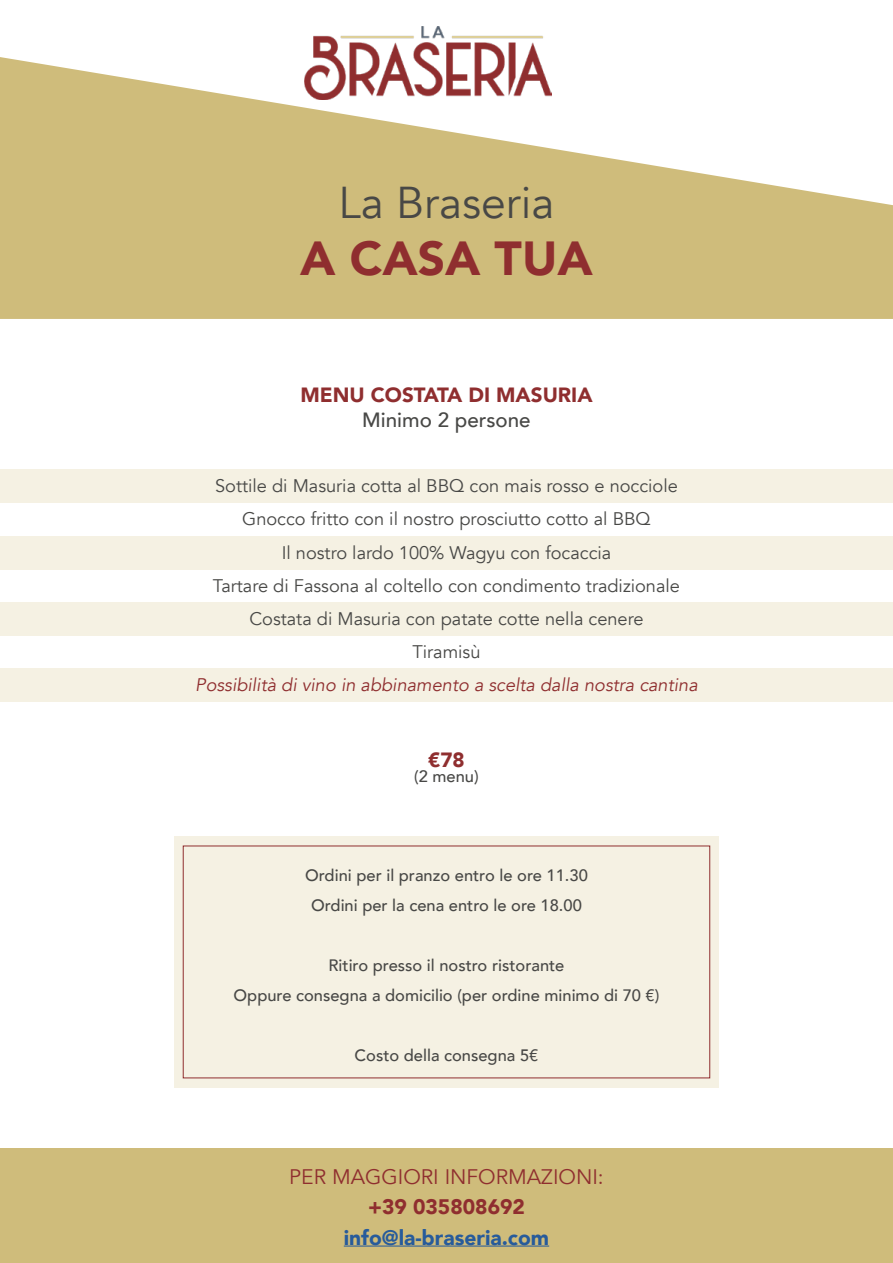
<style>
.page{position:relative;width:893px;height:1263px;background:#fff}
.page>*{position:absolute;margin:0;border:0;box-sizing:border-box;transform-origin:0 0}
.t1{font:900 47.7px "Avenir";color:#8f2e2f}
.t2{font:44.55px "Avenir";color:#484846}
.t3{font:21px "Avenir";color:#8f2e2f}
.t4{font:900 21px "Avenir";color:#275b9b}
.t5{font:900 21px "Avenir";color:#8f2e2f}
.t6{font:900 20.55px "Avenir";color:#8f2e2f}
.t7{font:500 20.55px "Avenir";color:#484846}
.t8{font:18.3px/33.2px "Avenir";color:#484846;text-align:center}
.t9{font:italic 18.3px "Avenir";color:#8f2e2f}
.t10{font:500 16.5px/30px "Avenir";color:#484846;text-align:center}
</style>
<div class="page">
<svg style="left:0;top:57px;width:893px;height:262px;fill:#cfbc7b"></svg>
<img style="left:305px;top:27px;width:247px;height:72px">
<div style="left:0;top:535px;width:893px;height:34px;background:#f5f1e3"></div>
<div style="left:0;top:668px;width:893px;height:34px;background:#f5f1e3"></div>
<div style="left:0;top:469px;width:893px;height:34px;background:#f5f1e3"></div>
<div style="left:0;top:602px;width:893px;height:34px;background:#f5f1e3"></div>
<div style="left:0;top:1149px;width:893px;height:114px;background:#cfbc7b"></div>
<hr style="left:344px;top:1245px;width:205px;height:1px;background:#275b9b">
<div style="left:174px;top:836px;width:545px;height:251px;background:#f5f1e3"></div>
<div style="left:183px;top:846px;width:527px;height:232px;border:1px solid #8f2e2f"></div>
<h2 class="t2" style="left:339px;top:176px;width:217px">La Braseria</h2>
<h1 class="t1" style="left:300px;top:217px;width:294px">A CASA TUA</h1>
<p class="t6" style="left:300px;top:377px;width:294px">MENU COSTATA DI MASURIA</p>
<p class="t7" style="left:362px;top:402px;width:170px">Minimo 2 persone</p>
<p class="t8" style="left:213px;top:470px;width:469px">Sottile di Masuria cotta al BBQ con mais rosso e nocciole Gnocco fritto con il nostro prosciutto cotto al BBQ<br>Il nostro lardo 100% Wagyu con focaccia<br>Tartare di Fassona al coltello con condimento tradizionale Costata di Masuria con patate cotte nella cenere<br>Tiramisù</p>
<p class="t9" style="left:195px;top:674px;width:504px">Possibilità di vino in abbinamento a scelta dalla nostra cantina</p>
<p class="t6" style="left:428px;top:742px;width:38px">€78</p>
<p class="t10" style="left:414px;top:760px;width:66px">(2 menu)</p>
<p class="t10" style="left:305px;top:860px;width:284px">Ordini per il pranzo entro le ore 11.30<br>Ordini per la cena entro le ore 18.00</p>
<p class="t10" style="left:234px;top:950px;width:427px">Ritiro presso il nostro ristorante<br>Oppure consegna a domicilio (per ordine minimo di 70 €)</p>
<p class="t10" style="left:355px;top:1040px;width:185px">Costo della consegna 5€</p>
<p class="t3" style="left:289px;top:1165px;width:316px">PER MAGGIORI INFORMAZIONI:</p>
<p class="t5" style="left:368px;top:1189px;width:158px">+39 035808692</p>
<p class="t4" style="left:344px;top:1219px;width:207px">info@la-braseria.com</p>
</div>
